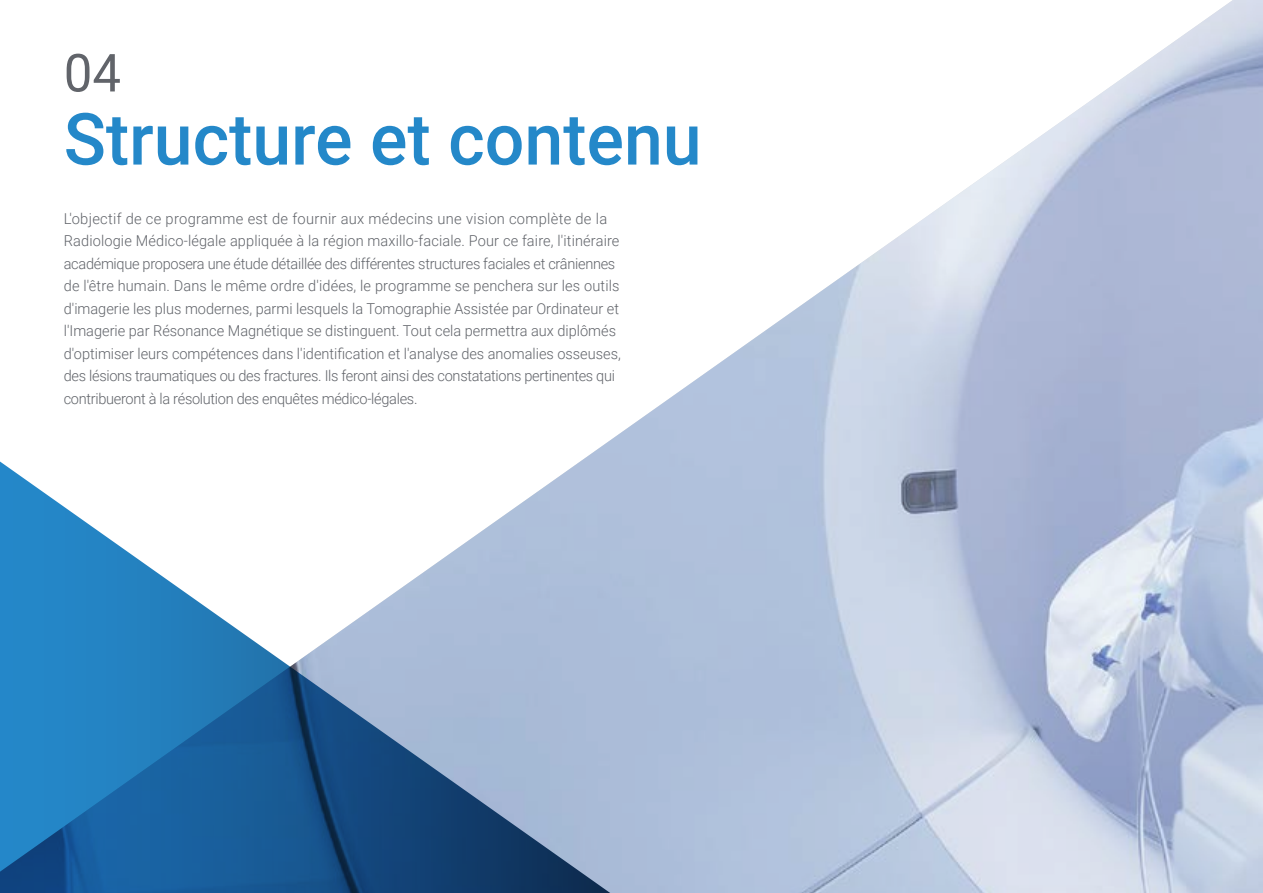
<style>
.page{position:relative;width:1263px;height:893px;background:#fff}
.page>*{position:absolute;margin:0;border:0;box-sizing:border-box;transform-origin:0 0}
.t1{font:500 72px "Roboto";color:#2488c9}
.t2{font:52.5px "Roboto";color:#61646a}
.t3{font:300 15px/22.5px "Roboto";color:#61646a}
</style>
<div class="page">
<img style="left:602px;top:0;width:661px;height:893px">
<svg style="left:0;top:446px;width:640px;height:447px"></svg>
<h2 class="t2" style="left:64px;top:36px;width:59px">04</h2>
<h1 class="t1" style="left:64px;top:89px;width:639px">Structure et contenu</h1>
<p class="t3" style="left:64px;top:207px;width:558px">L'objectif de ce programme est de fournir aux médecins une vision complète de la Radiologie Médico-légale appliquée à la région maxillo-faciale. Pour ce faire, l'itinéraire académique proposera une étude détaillée des différentes structures faciales et crâniennes de l'être humain. Dans le même ordre d'idées, le programme se penchera sur les outils d'imagerie les plus modernes, parmi lesquels la Tomographie Assistée par Ordinateur et l'Imagerie par Résonance Magnétique se distinguent. Tout cela permettra aux diplômés d'optimiser leurs compétences dans l'identification et l'analyse des anomalies osseuses, des lésions traumatiques ou des fractures. Ils feront ainsi des constatations pertinentes qui contribueront à la résolution des enquêtes médico-légales.</p>
</div>
